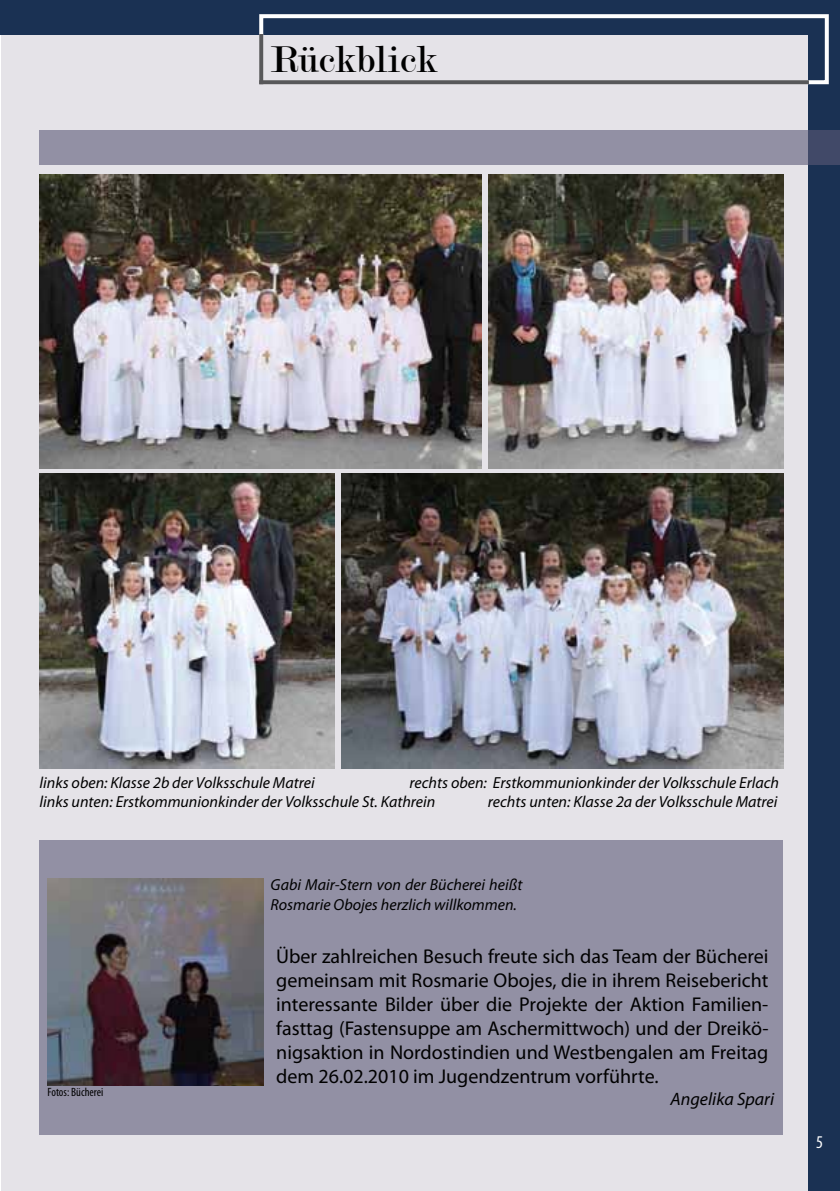
<style>
.page{position:relative;width:840px;height:1191px;background:#fff}
.page>*{position:absolute;margin:0;border:0;box-sizing:border-box;transform-origin:0 0}
.t1{font:40px "Modern";color:#000}
.t2{font:20px/24px "Myriad Pro";color:#000;text-align:justify}
.t3{font:italic 18px "Myriad Pro";color:#000}
.t4{font:condensed 18px "Myriad Pro";color:#fff}
.t5{font:italic 16px/19.2px "Myriad Pro";color:#000}
.t6{font:condensed 12px "Myriad Pro";color:#000}
</style>
<div class="page">
<div style="left:2px;top:0;width:837px;height:1191px;background:#e5e3e8"></div>
<div style="left:0;top:0;width:839px;height:34px;background:#1a3153"></div>
<div style="left:808px;top:0;width:31px;height:1191px;background:#1a3153"></div>
<div style="left:259px;top:14px;width:569px;height:70px;border:4px solid #fff"></div>
<svg style="left:263px;top:80px;width:545px;height:4px;background:#606062"></svg>
<svg style="left:259px;top:34px;width:4px;height:50px"></svg>
<div style="left:40px;top:130px;width:799px;height:34px;background:#9290a4"></div>
<img style="left:488px;top:174px;width:294px;height:294px">
<img style="left:40px;top:474px;width:294px;height:294px">
<img style="left:341px;top:474px;width:441px;height:294px">
<img style="left:40px;top:174px;width:441px;height:294px">
<div style="left:40px;top:839px;width:742px;height:295px;background:#9290a4"></div>
<img style="left:47px;top:878px;width:216px;height:207px">
<h1 class="t1" style="left:270px;top:39px;width:168px">Rückblick</h1>
<p class="t5" style="left:40px;top:772px;width:276px">links oben: Klasse 2b der Volksschule Matrei</p>
<p class="t5" style="left:40px;top:772px;width:740px;text-indent:370px">rechts oben: Erstkommunionkinder der Volksschule Erlach links unten: Erstkommunionkinder der Volksschule St. Kathrein</p>
<p class="t5" style="left:487px;top:791px;width:291px">rechts unten: Klasse 2a der Volksschule Matrei</p>
<p class="t6" style="left:47px;top:1084px;width:57px">Fotos: Bücherei</p>
<p class="t5" style="left:270px;top:875px;width:253px">Gabi Mair-Stern von der Bücherei heißt<br>Rosmarie Obojes herzlich willkommen.</p>
<p class="t2" style="left:276px;top:944px;width:493px">Über zahlreichen Besuch freute sich das Team der Bücherei gemeinsam mit Rosmarie Obojes, die in ihrem Reisebericht interessante Bilder über die Projekte der Aktion Familien&shy;fasttag (Fastensuppe am Aschermittwoch) und der Dreikö&shy;nigsaktion in Nordostindien und Westbengalen am Freitag dem 26.02.2010 im Jugendzentrum vorführte.</p>
<p class="t3" style="left:670px;top:1087px;width:105px">Angelika Spari</p>
<p class="t4" style="left:815px;top:1131px;width:8px">5</p>
</div>
